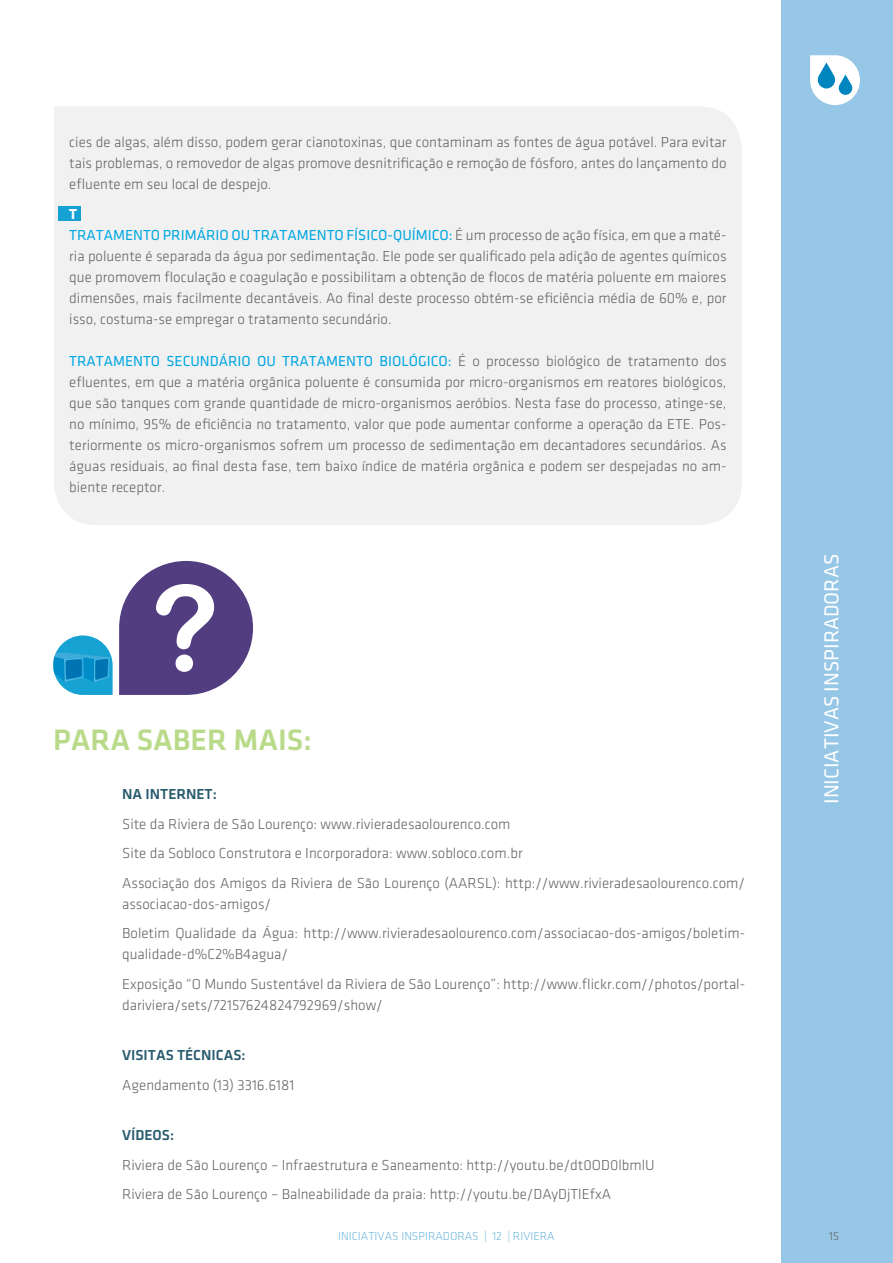
<style>
.page{position:relative;width:893px;height:1263px;background:#fff}
.page>*{position:absolute;margin:0;border:0;box-sizing:border-box;transform-origin:0 0}
.t1{font:500 30.6px "Klavika";color:#b9da89}
.t2{font:21px "Klavika";color:#fff}
.t3{font:300 15px/21px "Klavika";color:#636466}
.t4{font:15px "Klavika Regular OSF";color:#00a7e1}
.t5{font:500 15px "Klavika";color:#285b6e}
.t6{font:700 15px "Klavika";color:#fff}
.t7{font:300 12px "Klavika";color:#6fb7de}
.t8{font:300 12px "Klavika";color:#636466}
.s1{font-family:"Klavika";font-weight:300;color:#636466}
</style>
<div class="page">
<div style="left:782px;top:0;width:111px;height:1263px;background:#97c7e6"></div>
<svg style="left:810px;top:55px;width:50px;height:50px"></svg>
<div style="left:54px;top:107px;width:688px;height:418px;background:#f1f1f2"></div>
<div style="left:58px;top:206px;width:23px;height:15px;background:#16a2d3"></div>
<svg style="left:119px;top:561px;width:134px;height:134px"></svg>
<svg style="left:53px;top:635px;width:60px;height:60px"></svg>
<p class="t3" style="left:69px;top:132px;width:659px;text-align:justify">cies de algas, além disso, podem gerar cianotoxinas, que contaminam as fontes de água potável. Para evitar tais problemas, o removedor de algas promove desnitrificação e remoção de fósforo, antes do lançamento do efluente em seu local de despejo.</p>
<p class="t6" style="left:69px;top:206px;width:9px">T</p>
<p class="t4" style="left:69px;top:227px;width:659px">TRATAMENTO PRIMÁRIO OU TRATAMENTO FÍSICO-QUÍMICO: <span class="s1">É um processo de ação física, em que a maté-</span></p>
<p class="t3" style="left:69px;top:246px;width:659px;text-align:justify">ria poluente é separada da água por sedimentação. Ele pode ser qualificado pela adição de agentes químicos que promovem floculação e coagulação e possibilitam a obtenção de flocos de matéria poluente em maiores dimensões, mais facilmente decantáveis. Ao final deste processo obtém-se eficiência média de 60% e, por isso, costuma-se empregar o tratamento secundário.</p>
<p class="t4" style="left:69px;top:353px;width:659px">TRATAMENTO SECUNDÁRIO OU TRATAMENTO BIOLÓGICO: <span class="s1">É o processo biológico de tratamento dos</span></p>
<p class="t3" style="left:69px;top:372px;width:659px;text-align:justify">efluentes, em que a matéria orgânica poluente é consumida por micro-organismos em reatores biológicos, que são tanques com grande quantidade de micro-organismos aeróbios. Nesta fase do processo, atinge-se, no mínimo, 95% de eficiência no tratamento, valor que pode aumentar conforme a operação da ETE. Pos&shy;teriormente os micro-organismos sofrem um processo de sedimentação em decantadores secundários. As águas residuais, ao final desta fase, tem baixo índice de matéria orgânica e podem ser despejadas no am&shy;biente receptor.</p>
<h1 class="t1" style="left:53px;top:723px;width:260px">PARA SABER MAIS:</h1>
<p class="t5" style="left:122px;top:786px;width:96px">NA INTERNET:</p>
<p class="t3" style="left:122px;top:809px;width:624px;line-height:29.5px">Site da Riviera de São Lourenço: www.rivieradesaolourenco.com<br>Site da Sobloco Construtora e Incorporadora: www.sobloco.com.br<br>Associação dos Amigos da Riviera de São Lourenço (AARSL): http://www.rivieradesaolourenco.com/</p>
<p class="t3" style="left:122px;top:889px;width:624px;line-height:29.5px">associacao-dos-amigos/<br>Boletim Qualidade da Água: http://www.rivieradesaolourenco.com/associacao-dos-amigos/boletim-</p>
<p class="t3" style="left:122px;top:940px;width:624px;line-height:29.5px">qualidade-d%C2%B4agua/<br>Exposição “O Mundo Sustentável da Riviera de São Lourenço”: http://www.flickr.com//photos/portal-</p>
<p class="t3" style="left:122px;top:995px;width:262px">dariviera/sets/72157624824792969/show/</p>
<p class="t5" style="left:122px;top:1047px;width:125px">VISITAS TÉCNICAS:</p>
<p class="t3" style="left:122px;top:1075px;width:174px">Agendamento (13) 3316.6181</p>
<p class="t5" style="left:122px;top:1127px;width:53px">VÍDEOS:</p>
<p class="t3" style="left:122px;top:1150px;width:534px;line-height:29.5px">Riviera de São Lourenço – Infraestrutura e Saneamento: http://youtu.be/dt0OD0lbmlU<br>Riviera de São Lourenço – Balneabilidade da praia: http://youtu.be/DAyDjTlEfxA</p>
<h2 class="t2" style="left:821px;top:804px;width:252px;rotate:-90deg">INICIATIVAS INSPIRADORAS</h2>
<p class="t7" style="left:338px;top:1230px;width:218px">INICIATIVAS INSPIRADORAS | 12 | RIVIERA</p>
<p class="t8" style="left:829px;top:1230px;width:11px">15</p>
</div>
